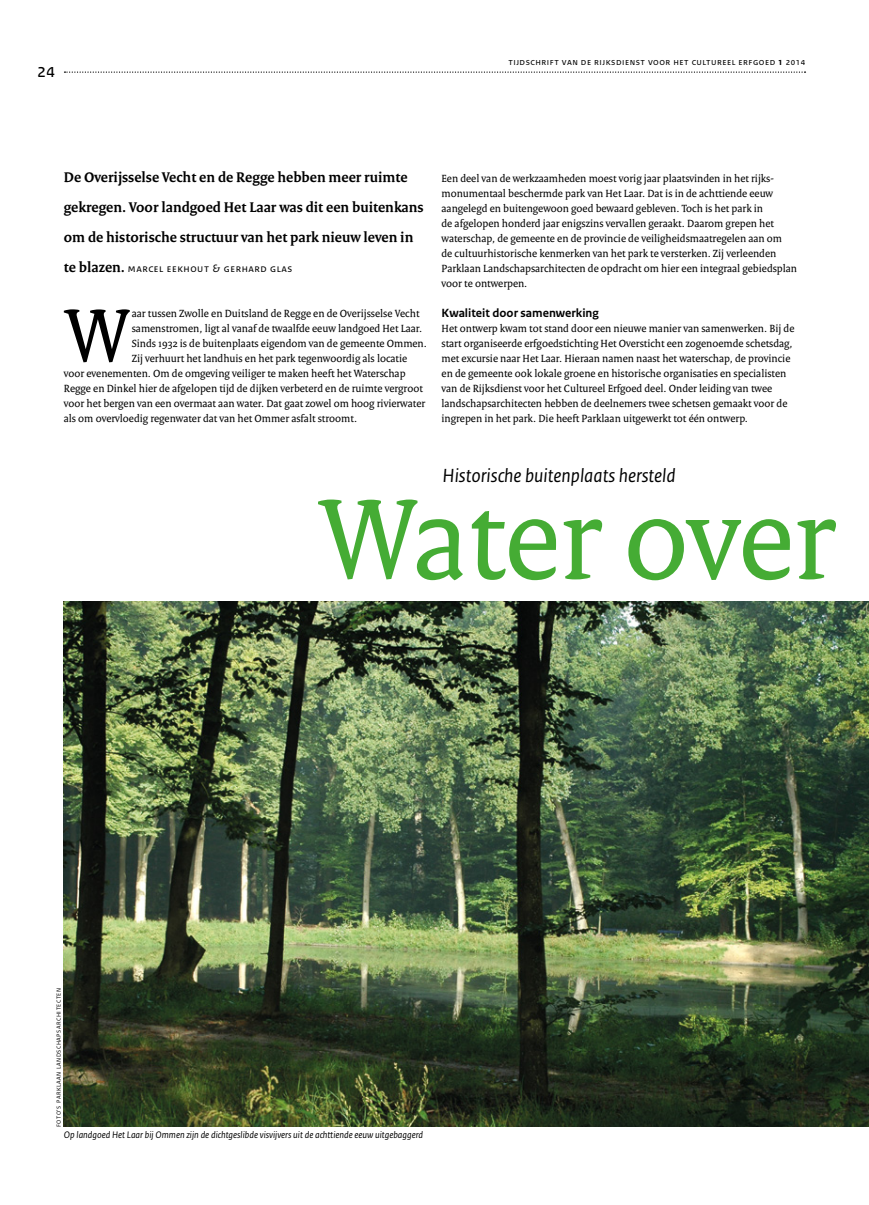
<style>
.page{position:relative;width:869px;height:1205px;background:#fff}
.page>*{position:absolute;margin:0;border:0;box-sizing:border-box;transform-origin:0 0}
.t1{font:122.5px "Rijksoverheid Serif";letter-spacing:-.005em;color:#45ac34}
.t2{font:81.25px "Rijksoverheid Serif";color:#000}
.t3{font:italic 20px "Rijksoverheid Sans Text";color:#000}
.t4{font:20px "Rijksoverheid Sans Text";color:#000}
.t5{font:700 15px/30px "Rijksoverheid Serif";color:#000}
.t6{font:700 12.5px "Rijksoverheid Sans Text";color:#000}
.t7{font:11.25px/15px "Rijksoverheid Serif";color:#000}
.t8{font:11.25px "Rijksoverheid Sans Text";letter-spacing:.05em;color:#000}
.t9{font:italic 10px "Rijksoverheid Sans Text";color:#000}
.t10{font:10px "Rijksoverheid Sans Text";letter-spacing:.05em;color:#000}
.t11{font:6.25px "Rijksoverheid Sans Text";color:#000}
.s1{font-weight:700}
.s2{font-family:"Rijksoverheid Serif";font-weight:700;font-size:15px}
</style>
<div class="page">
<svg style="left:64px;top:71px;width:741px;height:2px"></svg>
<img style="left:64px;top:602px;width:804px;height:525px">
<h3 class="t4" style="left:37px;top:63px;width:19px">24</h3>
<p class="t10" style="left:508px;top:58px;width:298px">TIJDSCHRIFT VAN DE RIJKSDIENST VOOR HET CULTUREEL ERFGOED <span class="s1">1</span> 2014</p>
<h3 class="t5" style="left:64px;top:163px;width:361px">De Overijsselse Vecht en de Regge hebben meer ruimte gekregen. Voor landgoed Het Laar was dit een buitenkans om de historische structuur van het park nieuw leven in</h3>
<p class="t8" style="left:64px;top:264px;width:230px"><span class="s2">te blazen.</span> MARCEL EEKHOUT &amp; GERHARD GLAS</p>
<h2 class="t2" style="left:65px;top:303px;width:66px">W</h2>
<p class="t7" style="left:132px;top:306px;width:289px">aar tussen Zwolle en Duitsland de Regge en de Overijsselse Vecht</p>
<p class="t7" style="left:132px;top:321px;width:292px">samenstromen, ligt al vanaf de twaalfde eeuw landgoed Het Laar.</p>
<p class="t7" style="left:132px;top:336px;width:296px">Sinds 1932 is de buitenplaats eigendom van de gemeente Ommen.</p>
<p class="t7" style="left:132px;top:351px;width:277px">Zij verhuurt het landhuis en het park tegenwoordig als locatie</p>
<p class="t7" style="left:64px;top:366px;width:343px">voor evenementen. Om de omgeving veiliger te maken heeft het Waterschap</p>
<p class="t7" style="left:64px;top:381px;width:360px">Regge en Dinkel hier de afgelopen tijd de dijken verbeterd en de ruimte vergroot</p>
<p class="t7" style="left:64px;top:396px;width:363px">voor het bergen van een overmaat aan water. Dat gaat zowel om hoog rivierwater</p>
<p class="t7" style="left:64px;top:411px;width:295px">als om overvloedig regenwater dat van het Ommer asfalt stroomt.</p>
<p class="t7" style="left:441px;top:171px;width:357px">Een deel van de werkzaamheden moest vorig jaar plaatsvinden in het rijks&shy;monumentaal beschermde park van Het Laar. Dat is in de achttiende eeuw aangelegd en buitengewoon goed bewaard gebleven. Toch is het park in<br>de afgelopen honderd jaar enigszins vervallen geraakt. Daarom grepen het waterschap, de gemeente en de provincie de veiligheidsmaatregelen aan om<br>de cultuurhistorische kenmerken van het park te versterken. Zij verleenden Parklaan Landschapsarchitecten de opdracht om hier een integraal gebiedsplan voor te ontwerpen.</p>
<p class="t6" style="left:441px;top:308px;width:159px">Kwaliteit door samenwerking</p>
<p class="t7" style="left:441px;top:321px;width:354px">Het ontwerp kwam tot stand door een nieuwe manier van samenwerken. Bij de start organiseerde erfgoedstichting Het Oversticht een zogenoemde schetsdag, met excursie naar Het Laar. Hieraan namen naast het waterschap, de provincie en de gemeente ook lokale groene en historische organisaties en specialisten van de Rijksdienst voor het Cultureel Erfgoed deel. Onder leiding van twee landschapsarchitecten hebben de deelnemers twee schetsen gemaakt voor de ingrepen in het park. Die heeft Parklaan uitgewerkt tot één ontwerp.</p>
<h3 class="t3" style="left:442px;top:468px;width:235px">Historische buitenplaats hersteld</h3>
<h1 class="t1" style="left:320px;top:490px;width:515px">Water over</h1>
<p class="t11" style="left:57px;top:1127px;width:141px;rotate:-90deg">FOTO’S PARKLAAN LANDSCHAPSARCHITECTEN</p>
<p class="t9" style="left:64px;top:1131px;width:360px">Op landgoed Het Laar bij Ommen zijn de dichtgeslibde visvijvers uit de achttiende eeuw uitgebaggerd</p>
</div>
